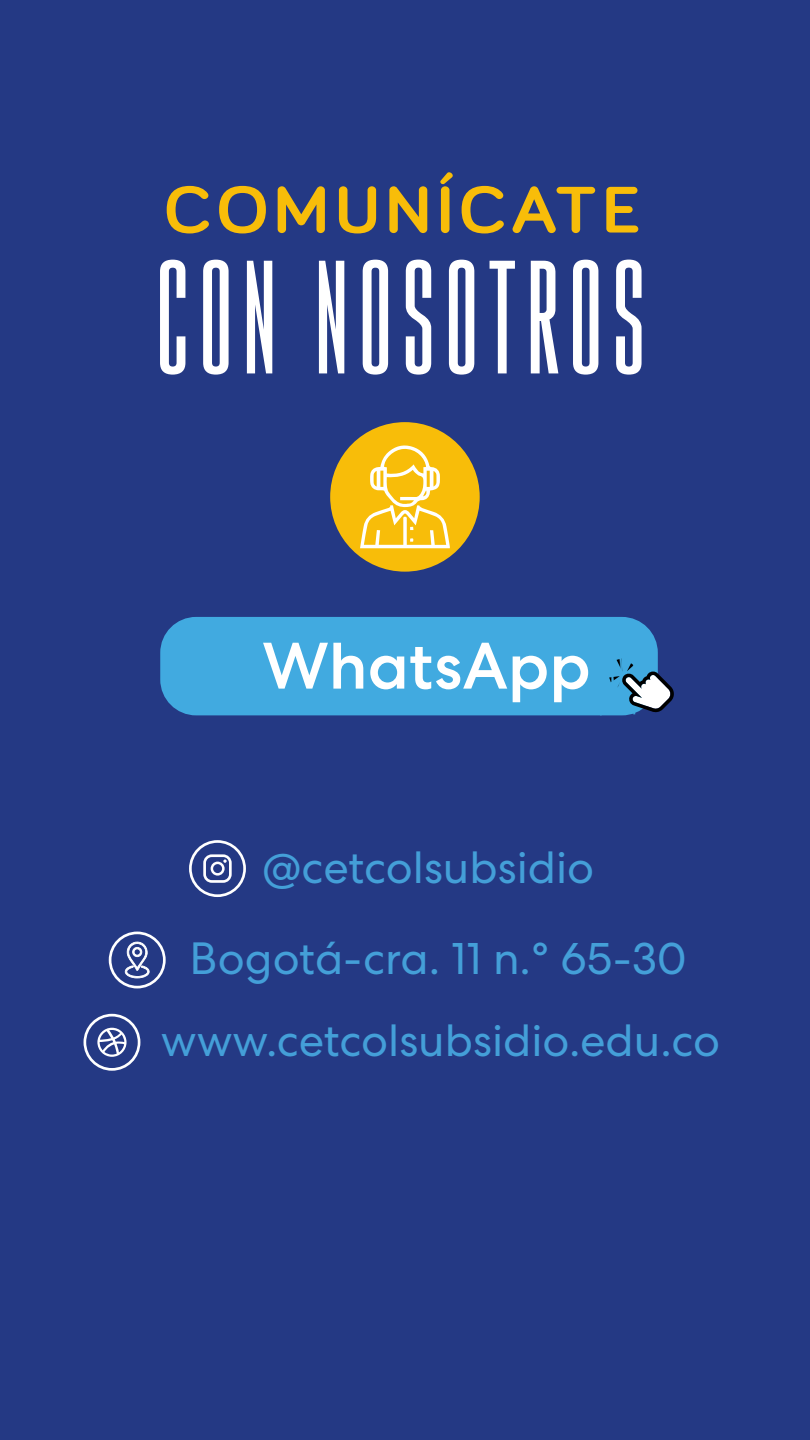
<style>
.page{position:relative;width:810px;height:1440px;background:#243984}
.page>*{position:absolute;margin:0;border:0;box-sizing:border-box;transform-origin:0 0}
.t1{font:117.68px "Gobold High";letter-spacing:.07em;color:#fff;scale:1.09 1}
.t2{font:700 67.88px "Bariol";letter-spacing:.07em;color:#f8bd09;scale:1.09 1}
.t3{font:45.15px "Centra No 2";color:#449fd8}
</style>
<div class="page">
<div style="left:330px;top:422px;width:150px;height:150px;background:#f8bd09;border-radius:50%"></div>
<svg style="left:360px;top:445px;width:90px;height:103px"></svg>
<div style="left:160px;top:617px;width:498px;height:98px;background:#41aae0;border-radius:36px"></div>
<svg style="left:263px;top:643px;width:100px;height:46px"></svg>
<svg style="left:370px;top:656px;width:34px;height:33px"></svg>
<svg style="left:410px;top:643px;width:97px;height:46px"></svg>
<svg style="left:513px;top:656px;width:34px;height:46px"></svg>
<svg style="left:554px;top:656px;width:34px;height:46px"></svg>
<svg style="left:609px;top:658px;width:65px;height:55px"></svg>
<svg style="left:189px;top:840px;width:57px;height:57px"></svg>
<svg style="left:84px;top:1014px;width:56px;height:57px"></svg>
<svg style="left:109px;top:932px;width:57px;height:56px"></svg>
<h2 class="t2" style="left:164px;top:163px;width:439px">COMUNÍCATE</h2>
<h1 class="t1" style="left:155px;top:246px;width:452px">CON NOSOTROS</h1>
<p class="t3" style="left:262px;top:841px;width:333px">@cetcolsubsidio</p>
<p class="t3" style="left:189px;top:932px;width:499px">Bogotá-cra. 11 n.° 65-30</p>
<p class="t3" style="left:161px;top:1014px;width:561px">www.cetcolsubsidio.edu.co</p>
</div>
